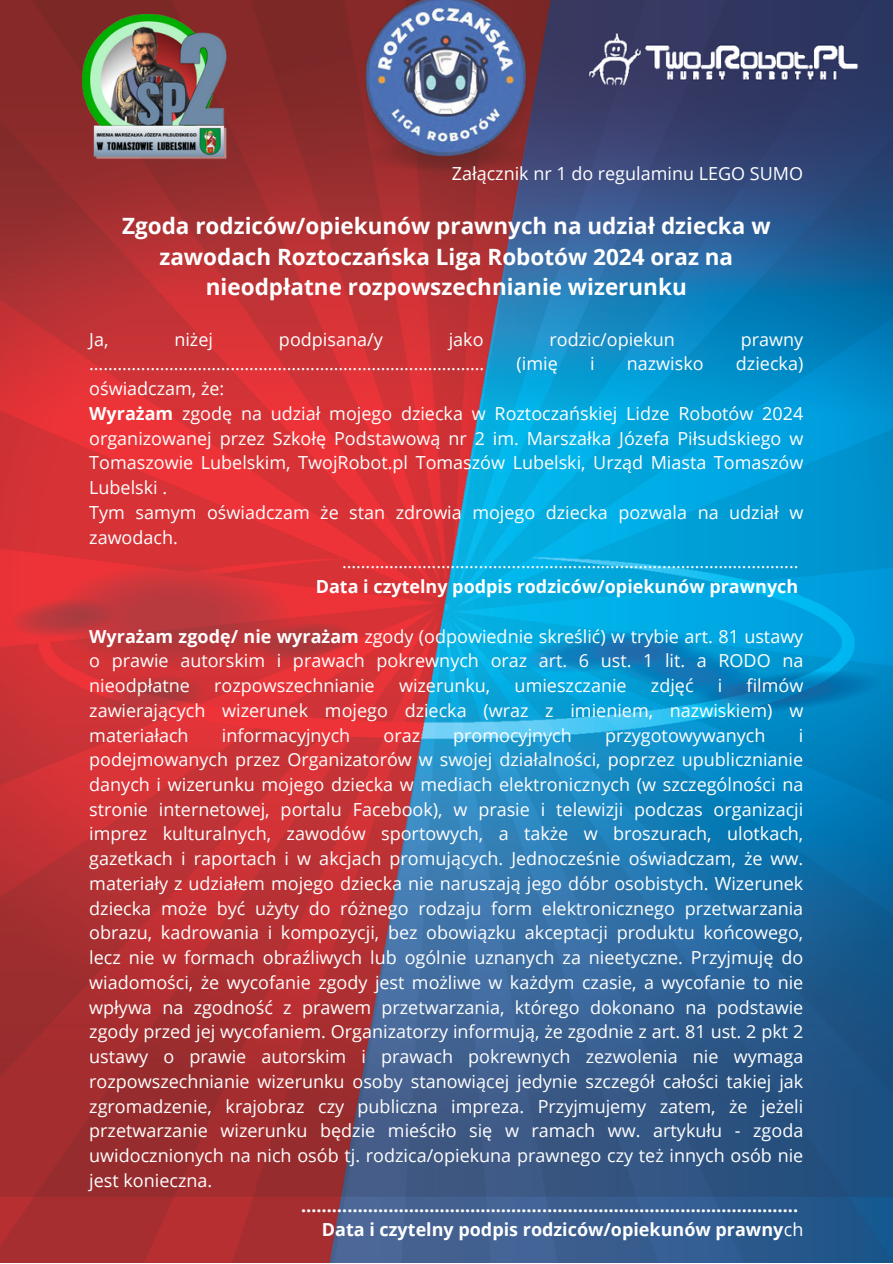
<style>
.page{position:relative;width:893px;height:1264px;background:#fff}
.page>*{position:absolute;margin:0;border:0;box-sizing:border-box;transform-origin:0 0}
.t1{font:700 22.5px/30.3px "Open Sans";color:#fff;text-align:center}
.t2{font:18px/24.8px "Open Sans";color:#fff;text-align:justify}
.t3{font:700 18px "Open Sans";color:#fff}
.s1{font-weight:700}
.s2{font-weight:400}
</style>
<div class="page">
<img style="left:0;top:0;width:892px;height:1262px">
<img style="left:55px;top:0;width:318px;height:180px">
<p class="t2" style="left:452px;top:161px;width:353px">Załącznik nr 1 do regulaminu LEGO SUMO</p>
<p class="t1" style="left:122px;top:210px;width:650px">Zgoda rodziców/opiekunów prawnych na udział dziecka w zawodach Roztoczańska Liga Robotów 2024 oraz na nieodpłatne rozpowszechnianie wizerunku</p>
<p class="t2" style="left:89px;top:326px;width:21px">Ja,</p>
<p class="t2" style="left:174px;top:326px;width:40px">niżej</p>
<p class="t2" style="left:279px;top:326px;width:105px">podpisana/y</p>
<p class="t2" style="left:448px;top:326px;width:36px">jako</p>
<p class="t2" style="left:549px;top:326px;width:127px">rodzic/opiekun</p>
<p class="t2" style="left:740px;top:326px;width:64px">prawny</p>
<p class="t2" style="left:89px;top:351px;width:396px">…………………………………………………………………………</p>
<p class="t2" style="left:516px;top:351px;width:43px">(imię</p>
<p class="t2" style="left:590px;top:351px;width:6px">i</p>
<p class="t2" style="left:626px;top:351px;width:78px">nazwisko</p>
<p class="t2" style="left:736px;top:351px;width:69px">dziecka)</p>
<p class="t2" style="left:89px;top:376px;width:136px">oświadczam, że:</p>
<p class="t2" style="left:89px;top:400px;width:715px"><span class="s1">Wyrażam</span> zgodę na udział mojego dziecka w Roztoczańskiej Lidze Robotów 2024 organizowanej przez Szkołę Podstawową nr 2 im. Marszałka Józefa Piłsudskiego w Tomaszowie Lubelskim, TwojRobot.pl Tomaszów Lubelski, Urząd Miasta Tomaszów Lubelski .</p>
<p class="t2" style="left:89px;top:499px;width:715px">Tym samym oświadczam że stan zdrowia mojego dziecka pozwala na udział w zawodach.</p>
<p class="t2" style="left:342px;top:549px;width:458px">……………..……………………………………………………………………..</p>
<p class="t3" style="left:316px;top:574px;width:484px">Data i czytelny podpis rodziców/opiekunów prawnych</p>
<p class="t2" style="left:89px;top:623px;width:715px"><span class="s1">Wyrażam zgodę/ nie wyrażam</span> zgody (odpowiednie skreślić) w trybie art. 81 ustawy o prawie autorskim i prawach pokrewnych oraz art. 6 ust. 1 lit. a RODO na nieodpłatne</p>
<p class="t2" style="left:89px;top:672px;width:715px;text-indent:657px">filmów zawierających wizerunek mojego dziecka (wraz z imieniem, nazwiskiem) w materiałach</p>
<p class="t2" style="left:214px;top:672px;width:162px">rozpowszechnianie</p>
<p class="t2" style="left:399px;top:672px;width:93px">wizerunku,</p>
<p class="t2" style="left:514px;top:672px;width:113px">umieszczanie</p>
<p class="t2" style="left:651px;top:672px;width:44px">zdjęć</p>
<p class="t2" style="left:717px;top:672px;width:6px">i</p>
<p class="t2" style="left:222px;top:722px;width:130px">informacyjnych</p>
<p class="t2" style="left:383px;top:722px;width:38px">oraz</p>
<p class="t2" style="left:453px;top:722px;width:120px">promocyjnych</p>
<p class="t2" style="left:605px;top:722px;width:162px">przygotowywanych</p>
<p class="t2" style="left:89px;top:722px;width:715px;text-indent:709px">i podejmowanych przez Organizatorów w swojej działalności, poprzez upublicznianie danych i wizerunku mojego dziecka w mediach elektronicznych (w szczególności na stronie internetowej, portalu Facebook), w prasie i telewizji podczas organizacji imprez kulturalnych, zawodów sportowych, a także w broszurach, ulotkach, gazetkach i raportach i w akcjach promujących. Jednocześnie oświadczam, że ww. materiały z udziałem mojego dziecka nie naruszają jego dóbr osobistych. Wizerunek dziecka może być użyty do różnego rodzaju form elektronicznego przetwarzania obrazu, kadrowania i kompozycji, bez obowiązku akceptacji produktu końcowego, lecz nie w formach obraźliwych lub ogólnie uznanych za nieetyczne. Przyjmuję do wiadomości, że wycofanie zgody jest możliwe w każdym czasie, a wycofanie to nie wpływa na zgodność z prawem przetwarzania, którego dokonano na podstawie zgody przed jej wycofaniem. Organizatorzy informują, że zgodnie z art. 81 ust. 2 pkt 2 ustawy o prawie autorskim i prawach pokrewnych zezwolenia nie wymaga rozpowszechnianie wizerunku osoby stanowiącej jedynie szczegół całości takiej jak zgromadzenie, krajobraz czy publiczna impreza. Przyjmujemy zatem, że jeżeli przetwarzanie wizerunku będzie mieściło się w ramach ww. artykułu - zgoda uwidocznionych na nich osób tj. rodzica/opiekuna prawnego czy też innych osób nie jest konieczna.</p>
<p class="t3" style="left:301px;top:1192px;width:498px">……………..……………………………………………………………………..</p>
<p class="t3" style="left:322px;top:1216px;width:483px">Data i czytelny podpis rodziców/opiekunów prawny<span class="s2">ch</span></p>
</div>
